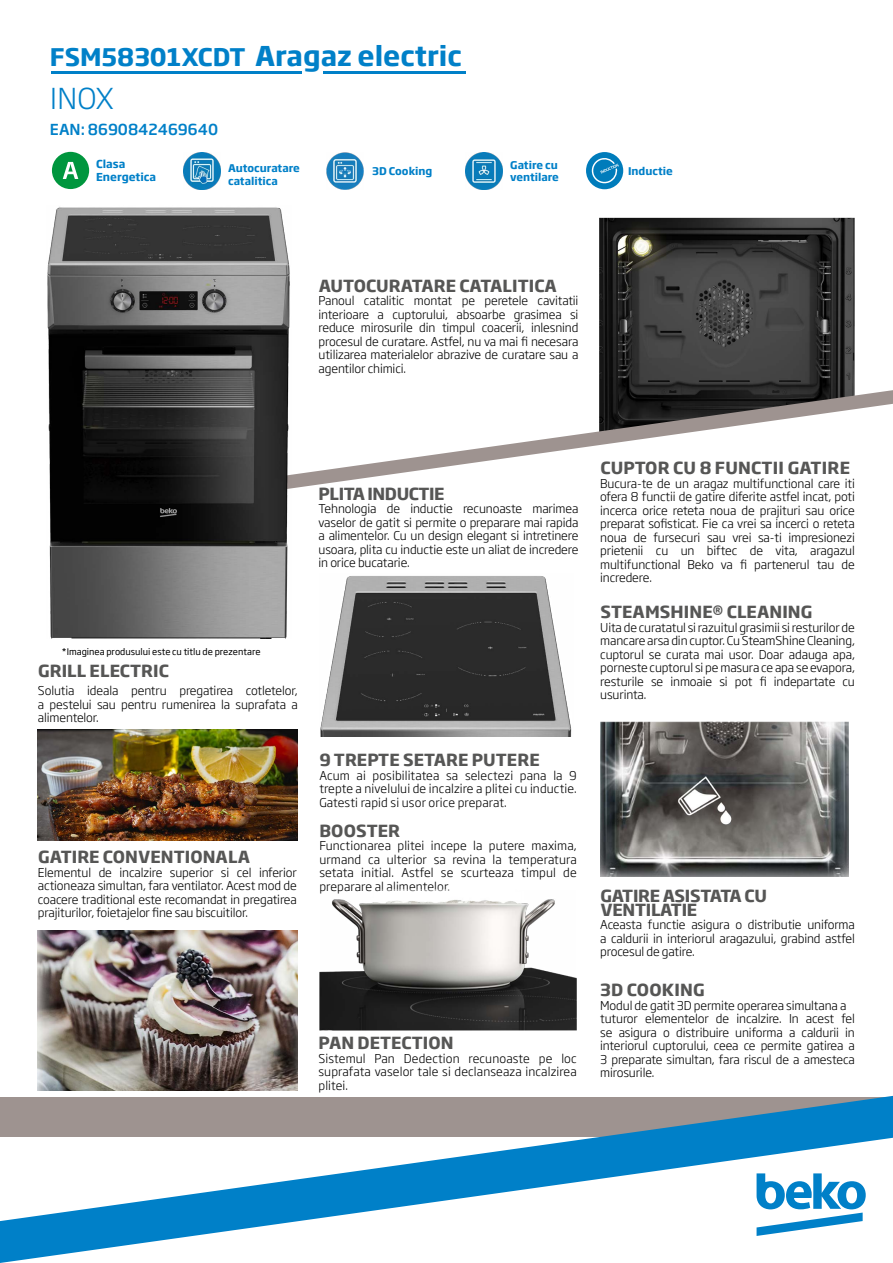
<style>
.page{position:relative;width:893px;height:1263px;background:#fff}
.page>*{position:absolute;margin:0;border:0;box-sizing:border-box;transform-origin:0 0}
.t1{font:300 28.5px "Soho Gothic Pro";color:#0080c8}
.t2{font:700 27px "Soho Gothic Pro";color:#0080c8}
.t3{font:700 16.5px "Soho Gothic Pro";letter-spacing:.005em;color:#565655}
.t4{font:700 16.5px/13.5px "Soho Gothic Pro";letter-spacing:-.015em;color:#565655}
.t5{font:700 16.5px "Soho Gothic Pro";letter-spacing:-.025em;color:#565655}
.t6{font:500 15px "Soho Gothic Pro";color:#0080c8}
.t7{font:300 12px/13.5px "Soho Gothic Pro";letter-spacing:-.01em;color:#000;text-align:justify}
.t8{font:700 10.8px/13px "Soho Gothic Pro";color:#0080c8}
.t9{font:700 10.5px/12.6px "Soho Gothic Pro";color:#0080c8}
.t10{font:9px "Soho Gothic Pro";color:#000}
.s1{font-size:24px}
</style>
<div class="page">
<svg style="left:0;top:1096px;width:893px;height:167px"></svg>
<img style="left:599px;top:218px;width:256px;height:161px">
<hr style="left:51px;top:71px;width:251px;height:3px;background:#0080c8">
<hr style="left:323px;top:71px;width:142px;height:3px;background:#0080c8">
<svg style="left:291px;top:379px;width:602px;height:110px"></svg>
<img style="left:47px;top:207px;width:244px;height:432px">
<svg style="left:756px;top:1173px;width:110px;height:63px"></svg>
<img style="left:38px;top:730px;width:260px;height:111px">
<img style="left:600px;top:721px;width:249px;height:156px">
<img style="left:320px;top:576px;width:252px;height:160px">
<img style="left:465px;top:152px;width:37px;height:37px">
<img style="left:326px;top:152px;width:38px;height:37px">
<img style="left:184px;top:152px;width:37px;height:37px">
<div style="left:586px;top:152px;width:37px;height:37px;background:#007cbb;border-radius:50%"></div>
<svg style="left:590px;top:157px;width:29px;height:28px"></svg>
<img style="left:319px;top:899px;width:258px;height:131px">
<img style="left:38px;top:930px;width:260px;height:161px">
<div style="left:52px;top:152px;width:37px;height:37px;background:#00963e;border-radius:50%"></div>
<svg style="left:63px;top:162px;width:15px;height:17px"></svg>
<h2 class="t2" style="left:50px;top:35px;width:413px"><span class="s1">FSM58301XCDT</span> Aragaz electric</h2>
<h1 class="t1" style="left:50px;top:77px;width:66px">INOX</h1>
<p class="t6" style="left:50px;top:120px;width:170px">EAN: 8690842469640</p>
<p class="t8" style="left:96px;top:156px;width:62px">Clasa<br>Energetica</p>
<p class="t9" style="left:628px;top:164px;width:46px">Inductie</p>
<p class="t9" style="left:510px;top:158px;width:50px">Gatire cu ventilare</p>
<p class="t9" style="left:228px;top:161px;width:73px">Autocuratare catalitica</p>
<p class="t9" style="left:372px;top:164px;width:62px">3D Cooking</p>
<h3 class="t3" style="left:319px;top:272px;width:240px">AUTOCURATARE CATALITICA</h3>
<p class="t7" style="left:319px;top:293px;width:261px">Panoul catalitic montat pe peretele cavitatii interioare a cuptorului, absoarbe grasimea si reduce mirosurile din timpul coacerii, inlesnind procesul de curatare. Astfel, nu va mai fi necesara utilizarea materialelor abrazive de curatare sau a agentilor chimici.</p>
<h3 class="t5" style="left:319px;top:481px;width:128px">PLITA INDUCTIE</h3>
<p class="t7" style="left:318px;top:502px;width:261px">Tehnologia de inductie recunoaste marimea vaselor de gatit si permite o preparare mai rapida a alimentelor. Cu un design elegant si intretinere usoara, plita cu inductie este un aliat de incredere in orice bucatarie.</p>
<p class="t10" style="left:62px;top:646px;width:200px">*Imaginea produsului este cu titlu de prezentare</p>
<h3 class="t3" style="left:38px;top:658px;width:132px">GRILL ELECTRIC</h3>
<p class="t7" style="left:38px;top:683px;width:261px">Solutia ideala pentru pregatirea cotletelor, a pestelui sau pentru rumenirea la suprafata a alimentelor.</p>
<h3 class="t3" style="left:38px;top:844px;width:213px">GATIRE CONVENTIONALA</h3>
<p class="t7" style="left:38px;top:865px;width:260px">Elementul de incalzire superior si cel inferior actioneaza simultan, fara ventilator. Acest mod de coacere traditional este recomandat in pregatirea prajiturilor, foietajelor fine sau biscuitilor.</p>
<h3 class="t3" style="left:319px;top:747px;width:222px">9 TREPTE SETARE PUTERE</h3>
<p class="t7" style="left:319px;top:768px;width:259px">Acum ai posibilitatea sa selectezi pana la 9 trepte a nivelului de incalzire a plitei cu inductie.<br>Gatesti rapid si usor orice preparat.</p>
<h3 class="t3" style="left:319px;top:817px;width:82px">BOOSTER</h3>
<p class="t7" style="left:319px;top:838px;width:259px">Functionarea plitei incepe la putere maxima, urmand ca ulterior sa revina la temperatura setata initial. Astfel se scurteaza timpul de preparare al alimentelor.</p>
<h3 class="t3" style="left:319px;top:1030px;width:136px">PAN DETECTION</h3>
<p class="t7" style="left:318px;top:1051px;width:260px">Sistemul Pan Dedection recunoaste pe loc suprafata vaselor tale si declanseaza incalzirea plitei.</p>
<h3 class="t3" style="left:600px;top:455px;width:251px">CUPTOR CU 8 FUNCTII GATIRE</h3>
<p class="t7" style="left:600px;top:476px;width:256px">Bucura-te de un aragaz multifunctional care iti ofera 8 functii de gatire diferite astfel incat, poti incerca orice reteta noua de prajituri sau orice preparat sofisticat. Fie ca vrei sa incerci o reteta noua de fursecuri sau vrei sa-ti impresionezi prietenii cu un biftec de vita, aragazul multifunctional Beko va fi partenerul tau de incredere.</p>
<h3 class="t3" style="left:600px;top:599px;width:214px">STEAMSHINE® CLEANING</h3>
<p class="t7" style="left:600px;top:620px;width:256px">Uita de curatatul si razuitul grasimii si resturilor de mancare arsa din cuptor. Cu SteamShine Cleaning, cuptorul se curata mai usor. Doar adauga apa, porneste cuptorul si pe masura ce apa se evapora, resturile se inmoaie si pot fi indepartate cu usurinta.</p>
<h3 class="t4" style="left:600px;top:888px;width:168px">GATIRE ASISTATA CU<br>VENTILATIE</h3>
<p class="t7" style="left:600px;top:917px;width:256px">Aceasta functie asigura o distributie uniforma a caldurii in interiorul aragazului, grabind astfel procesul de gatire.</p>
<h3 class="t3" style="left:600px;top:977px;width:106px">3D COOKING</h3>
<p class="t7" style="left:600px;top:998px;width:256px;text-align:left">Modul de gatit 3D permite operarea simultana a tuturor elementelor de incalzire. In acest fel se asigura o distribuire uniforma a caldurii in interiorul cuptorului, ceea ce permite gatirea a 3 preparate simultan, fara riscul de a amesteca mirosurile.</p>
</div>
